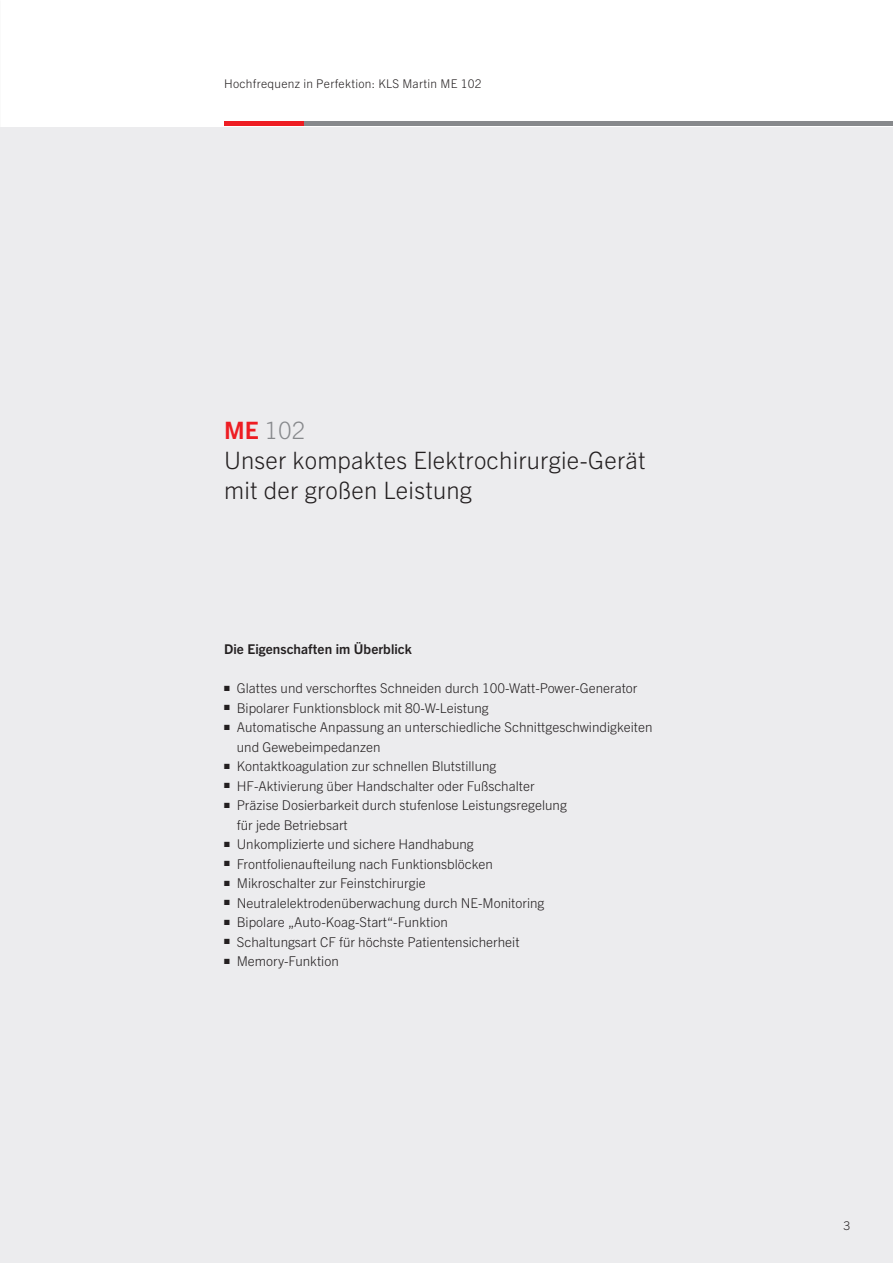
<style>
.page{position:relative;width:893px;height:1263px;background:#fff}
.page>*{position:absolute;margin:0;border:0;box-sizing:border-box;transform-origin:0 0}
.t1{font:300 24px/30px "Trade Gothic Next LT Pro";letter-spacing:.01em;color:#231f20}
.t2{font:300 13.5px/19.5px "Trade Gothic Next LT Pro";color:#231f20}
.t3{font:700 13.5px "Trade Gothic Next LT Pro";letter-spacing:.005em;color:#231f20}
.t4{font:300 12px "Trade Gothic Next LT Pro";letter-spacing:.025em;color:#231f20}
.s1{font-weight:700;color:#ee1d23}
.s2{color:#87898c}
</style>
<div class="page">
<div style="left:0;top:128px;width:893px;height:1135px;background:#ececee"></div>
<hr style="left:224px;top:121px;width:80px;height:4px;background:#ee1d23">
<hr style="left:304px;top:121px;width:589px;height:4px;background:#87898c">
<p class="t4" style="left:224px;top:75px;width:259px">Hochfrequenz in Perfektion: KLS Martin ME 102</p>
<h1 class="t1" style="left:224px;top:413px;width:423px"><span class="s1">ME</span> <span class="s2">102<br></span>Unser kompaktes Elektrochirurgie-Gerät mit der großen Leistung</h1>
<p class="t3" style="left:224px;top:640px;width:189px">Die Eigenschaften im Überblick</p>
<p class="t2" style="left:224px;top:678px;width:415px">■ Glattes und verschorftes Schneiden durch 100-Watt-Power-Generator</p>
<p class="t2" style="left:224px;top:697px;width:266px">■ Bipolarer Funktionsblock mit 80-W-Leistung</p>
<p class="t2" style="left:237px;top:717px;width:417px;text-indent:-13px">■ Automatische Anpassung an unterschiedliche Schnittgeschwindigkeiten und Gewebeimpedanzen</p>
<p class="t2" style="left:224px;top:756px;width:274px">■ Kontaktkoagulation zur schnellen Blutstillung</p>
<p class="t2" style="left:224px;top:775px;width:312px">■ HF-Aktivierung über Handschalter oder Fußschalter</p>
<p class="t2" style="left:237px;top:795px;width:332px;text-indent:-13px">■ Präzise Dosierbarkeit durch stufenlose Leistungsregelung für jede Betriebsart</p>
<p class="t2" style="left:224px;top:834px;width:251px">■ Unkomplizierte und sichere Handhabung</p>
<p class="t2" style="left:224px;top:853px;width:270px">■ Frontfolienaufteilung nach Funktionsblöcken</p>
<p class="t2" style="left:224px;top:873px;width:203px">■ Mikroschalter zur Feinstchirurgie</p>
<p class="t2" style="left:224px;top:892px;width:322px">■ Neutralelektrodenüberwachung durch NE-Monitoring</p>
<p class="t2" style="left:224px;top:912px;width:225px">■ Bipolare „Auto-Koag-Start“-Funktion</p>
<p class="t2" style="left:224px;top:931px;width:297px">■ Schaltungsart CF für höchste Patientensicherheit</p>
<p class="t2" style="left:224px;top:951px;width:116px">■ Memory-Funktion</p>
<p class="t4" style="left:844px;top:1217px;width:8px">3</p>
</div>
